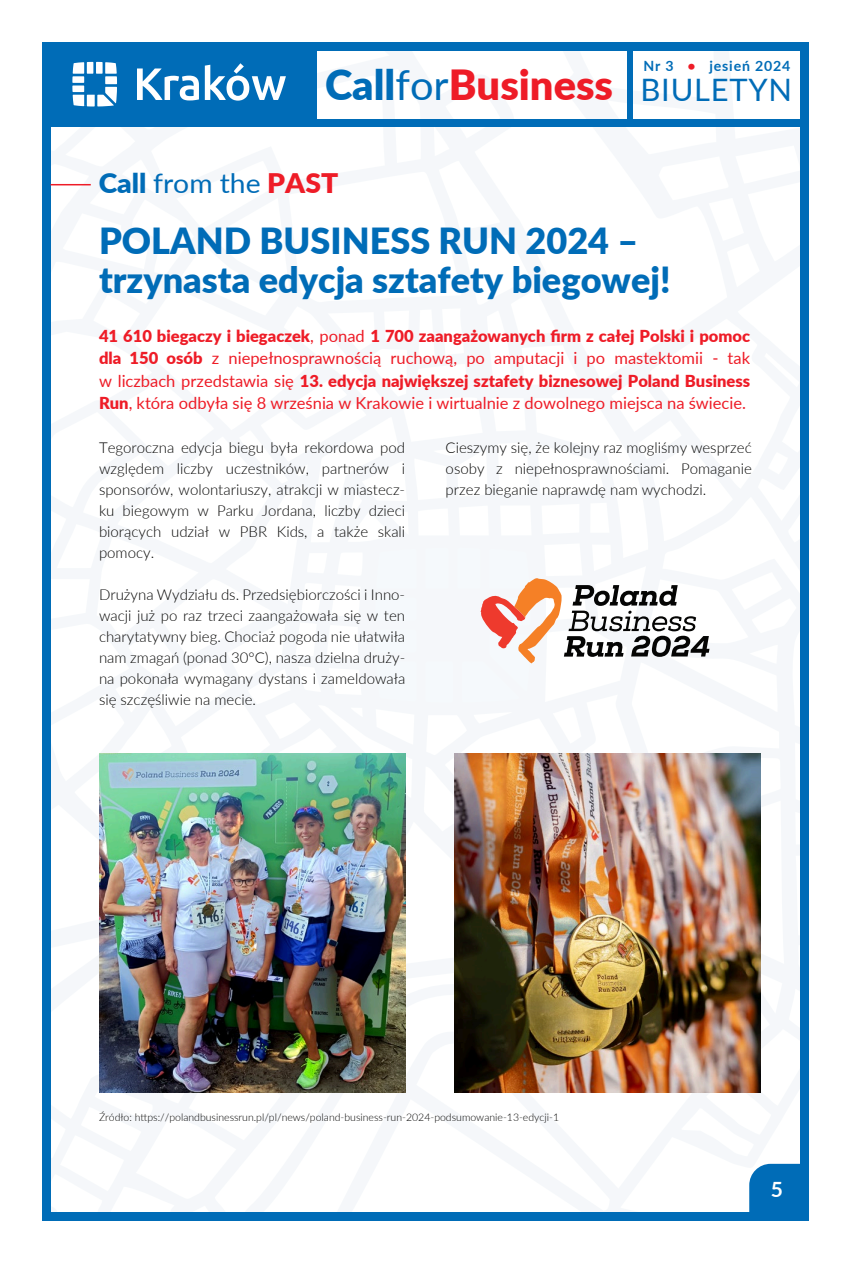
<style>
.page{position:relative;width:851px;height:1263px;background:#fff}
.page>*{position:absolute;margin:0;border:0;box-sizing:border-box;transform-origin:0 0}
.t1{font:900 41.55px "Lato";color:#ee1c27}
.t2{font:900 36px/39px "Lato";color:#006cb7}
.t3{font:27px "Lato";color:#006cb7;scale:1.05 1}
.t4{font:700 21px "Lato";color:#fff}
.t5{font:16.5px/22.5px "Lato";color:#ee1c27;text-align:justify}
.t6{font:300 15px/21px "Lato";color:#050504;text-align:justify}
.t7{font:700 14.1px "Lato";letter-spacing:.06em;color:#006cb7}
.t8{font:300 10.5px "Lato";color:#050504}
.s1{color:#ee1c27}
.s2{color:#006cb7}
.s3{font-weight:400;color:#006cb7}
.s4{font-weight:400;font-size:30.9px;color:#006cb7}
.s5{font-weight:900}
.s6{font-weight:900;color:#ee1c27}
</style>
<div class="page">
<div style="left:42px;top:42px;width:274px;height:84px;background:#006cb7"></div>
<svg style="left:72px;top:62px;width:45px;height:45px"></svg>
<svg style="left:137px;top:63px;width:149px;height:38px"></svg>
<div style="left:42px;top:42px;width:766px;height:9px;background:#006cb7"></div>
<div style="left:42px;top:42px;width:9px;height:1179px;background:#006cb7"></div>
<div style="left:800px;top:42px;width:8px;height:1179px;background:#006cb7"></div>
<div style="left:42px;top:1212px;width:766px;height:9px;background:#006cb7"></div>
<div style="left:749px;top:1164px;width:51px;height:48px;background:#006cb7"></div>
<div style="left:627px;top:43px;width:5px;height:82px;background:#006cb7"></div>
<div style="left:42px;top:119px;width:764px;height:7px;background:#006cb7"></div>
<hr style="left:51px;top:184px;width:40px;height:1px;background:#ee1c27">
<img style="left:99px;top:753px;width:306px;height:339px">
<img style="left:454px;top:753px;width:306px;height:339px">
<svg style="left:480px;top:578px;width:229px;height:86px"></svg>
<p class="t7" style="left:643px;top:55px;width:148px">Nr 3 <span class="s1">•</span> jesień 2024</p>
<h1 class="t1" style="left:325px;top:54px;width:468px"><span class="s2">Call</span><span class="s3">for</span>Business <span class="s4">BIULETYN</span></h1>
<h3 class="t3" style="left:99px;top:164px;width:229px"><span class="s5">Call</span> from the <span class="s6">PAST</span></h3>
<h2 class="t2" style="left:99px;top:220px;width:573px">POLAND BUSINESS RUN 2024 – trzynasta edycja sztafety biegowej!</h2>
<p class="t5" style="left:99px;top:324px;width:652px"><span class="s5">41 610 biegaczy i biegaczek</span>, ponad <span class="s5">1 700 zaangażowanych firm z całej Polski i pomoc dla 150 osób</span> z niepełnosprawnością ruchową, po amputacji i po mastektomii - tak w liczbach przedstawia się <span class="s5">13. edycja największej sztafety biznesowej Poland Business Run</span>, która odbyła się 8 września w Krakowie i wirtualnie z dowolnego miejsca na świecie.</p>
<p class="t6" style="left:99px;top:437px;width:308px">Tegoroczna edycja biegu była rekordowa pod względem liczby uczestników, partnerów i sponsorów, wolontariuszy, atrakcji w miastecz&shy;ku biegowym w Parku Jordana, liczby dzieci biorących udział w PBR Kids, a także skali pomocy.</p>
<p class="t6" style="left:99px;top:584px;width:308px">Drużyna Wydziału ds. Przedsiębiorczości i Inno&shy;wacji już po raz trzeci zaangażowała się w ten charytatywny bieg. Chociaż pogoda nie ułatwiła nam zmagań (ponad 30°C), nasza dzielna druży&shy;na pokonała wymagany dystans i zameldowała się szczęśliwie na mecie.</p>
<p class="t6" style="left:445px;top:437px;width:308px">Cieszymy się, że kolejny raz mogliśmy wesprzeć osoby z niepełnosprawnościami. Pomaganie przez bieganie naprawdę nam wychodzi.</p>
<p class="t8" style="left:99px;top:1110px;width:461px">Źródło: https://polandbusinessrun.pl/pl/news/poland-business-run-2024-podsumowanie-13-edycji-1</p>
<h3 class="t4" style="left:770px;top:1174px;width:14px">5</h3>
</div>
